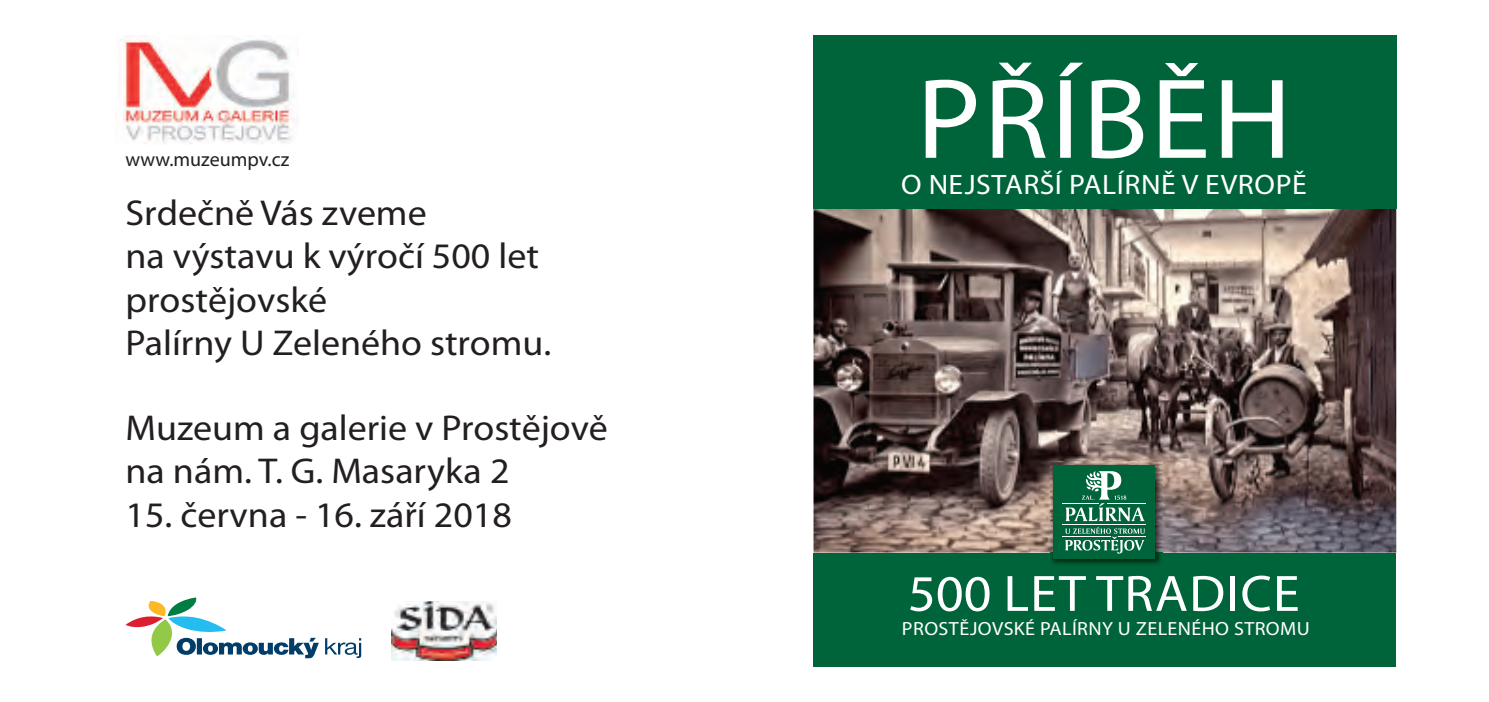
<style>
.page{position:relative;width:1489px;height:702px;background:#fff}
.page>*{position:absolute;margin:0;border:0;box-sizing:border-box;transform-origin:0 0}
.t1{font:115px "Myriad Pro";letter-spacing:.02em;color:#fff;scale:1.05 1}
.t2{font:51.5px "Myriad Pro";letter-spacing:.02em;color:#fff;scale:1.05 1}
.t3{font:36px/43.2px "Myriad Pro";color:#231f20;scale:1.05 1}
.t4{font:28.25px "Myriad Pro";letter-spacing:.02em;color:#fff;scale:1.05 1}
.t5{font:20px "Myriad Pro";color:#231f20}
.t6{font:19px "Myriad Pro";letter-spacing:.02em;color:#fff;scale:1.05 1}
</style>
<div class="page">
<img style="left:813px;top:209px;width:583px;height:343px">
<div style="left:813px;top:552px;width:583px;height:114px;background:#00643b"></div>
<img style="left:1050px;top:461px;width:112px;height:103px">
<div style="left:1053px;top:465px;width:101px;height:94px;background:#00643b"></div>
<hr style="left:1062px;top:524px;width:83px;height:1px;background:#fff">
<hr style="left:1107px;top:503px;width:38px;height:1px;background:#fff">
<hr style="left:1062px;top:503px;width:36px;height:1px;background:#fff">
<svg style="left:1065px;top:471px;width:79px;height:50px"></svg>
<svg style="left:1065px;top:527px;width:80px;height:26px"></svg>
<hr style="left:1062px;top:536px;width:48px;height:1px;background:#fff">
<img style="left:119px;top:36px;width:175px;height:108px">
<div style="left:813px;top:35px;width:583px;height:174px;background:#00643b"></div>
<svg style="left:126px;top:597px;width:235px;height:61px"></svg>
<img style="left:391px;top:601px;width:106px;height:59px">
<p class="t5" style="left:126px;top:147px;width:165px">www.muzeumpv.cz</p>
<p class="t3" style="left:125px;top:191px;width:407px">Srdečně Vás zveme<br>na výstavu k výročí 500 let prostějovské<br>Palírny U Zeleného stromu.</p>
<p class="t3" style="left:125px;top:406px;width:461px">Muzeum a galerie v Prostějově na nám. T. G. Masaryka 2</p>
<p class="t3" style="left:126px;top:492px;width:369px">15. června - 16. září 2018</p>
<h1 class="t1" style="left:916px;top:48px;width:359px">PŘÍBĚH</h1>
<p class="t4" style="left:901px;top:167px;width:387px">O NEJSTARŠÍ PALÍRNĚ V EVROPĚ</p>
<h2 class="t2" style="left:907px;top:561px;width:374px">500 LET TRADICE</h2>
<p class="t6" style="left:902px;top:617px;width:390px">PROSTĚJOVSKÉ PALÍRNY U ZELENÉHO STROMU</p>
</div>
